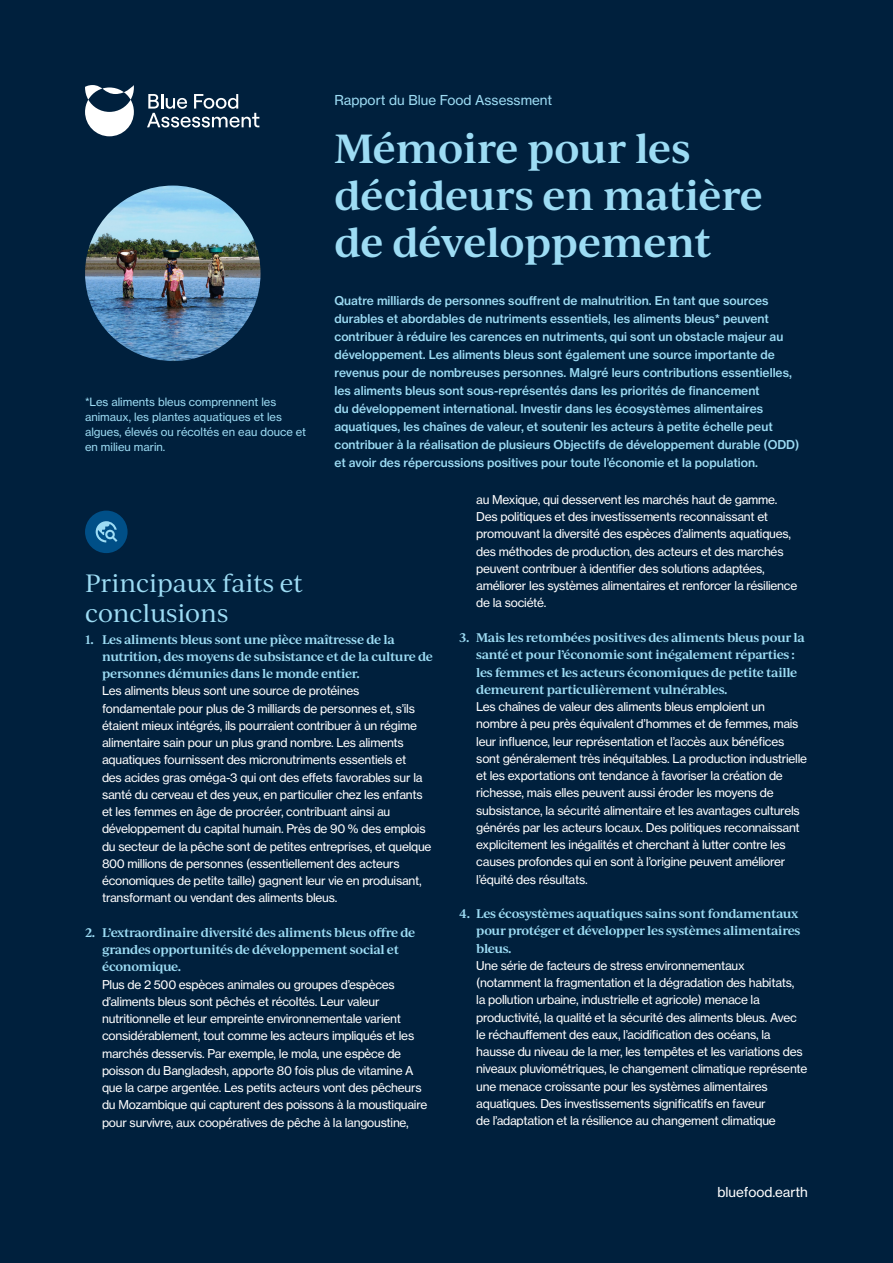
<style>
.page{position:relative;width:893px;height:1263px;background:#00203d}
.page>*{position:absolute;margin:0;border:0;box-sizing:border-box;transform-origin:0 0}
.Large_heading{font:600 39px/46.8px "Ivy Journal";letter-spacing:-.01em;color:#9ddcf4}
.Sub_heading{font:24px/30px "Ivy Journal";color:#9ddcf4}
.Chapter_number{font:13.5px "N Haas Grotesk TX Pro 55 Rg";color:#9ddcf4}
.t1{font:13.5px "N Haas Grotesk TX Pro 55 Rg";color:#fff}
.t2{font:12px/17.2px "N Haas Grotesk TX Pro 55 Rg";letter-spacing:-.02em;color:#fff}
.Intro_copy{font:12px/18px "N Haas Grotesk TX Pro 65 Md";color:#9ddcf4}
.Details{font:11.25px/15px "N Haas Grotesk TX Pro 55 Rg";color:#9ddcf4}
.s1{font-family:"Ivy Journal";font-weight:600;color:#9ddcf4}
</style>
<div class="page">
<div style="left:85px;top:511px;width:43px;height:42px;background:#004f87;border-radius:50%"></div>
<svg style="left:96px;top:521px;width:21px;height:21px"></svg>
<svg style="left:85px;top:85px;width:49px;height:51px"></svg>
<svg style="left:147px;top:94px;width:112px;height:33px"></svg>
<img style="left:85px;top:186px;width:176px;height:175px;border-radius:88px">
<p class="Details" style="left:85px;top:394px;width:223px">*Les aliments bleus comprennent les animaux, les plantes aquatiques et les algues, élevés ou récoltés en eau douce et en milieu marin.</p>
<p class="Chapter_number" style="left:334px;top:91px;width:219px">Rapport du Blue Food Assessment</p>
<p class="Large_heading" style="left:334px;top:124px;width:430px">Mémoire pour les décideurs en matière de développement</p>
<p class="Intro_copy" style="left:334px;top:292px;width:466px">Quatre milliards de personnes souffrent de malnutrition. En tant que sources durables et abordables de nutriments essentiels, les aliments bleus* peuvent contribuer à réduire les carences en nutriments, qui sont un obstacle majeur au développement. Les aliments bleus sont également une source importante de revenus pour de nombreuses personnes. Malgré leurs contributions essentielles, les aliments bleus sont sous-représentés dans les priorités de financement<br>du développement international. Investir dans les écosystèmes alimentaires aquatiques, les chaînes de valeur, et soutenir les acteurs à petite échelle peut contribuer à la réalisation de plusieurs Objectifs de développement durable (ODD) et avoir des répercussions positives pour toute l’économie et la population.</p>
<p class="Sub_heading" style="left:85px;top:567px;width:219px">Principaux faits et conclusions</p>
<p class="t2" style="left:102px;top:631px;width:332px;text-indent:-17px"><span class="s1">1. Les aliments bleus sont une pièce maîtresse de la nutrition, des moyens de subsistance et de la culture de personnes démunies dans le monde entier.<br></span>Les aliments bleus sont une source de protéines fondamentale pour plus de 3 milliards de personnes et, s’ils étaient mieux intégrés, ils pourraient contribuer à un régime alimentaire sain pour un plus grand nombre. Les aliments aquatiques fournissent des micronutriments essentiels et<br>des acides gras oméga-3 qui ont des effets favorables sur la santé du cerveau et des yeux, en particulier chez les enfants et les femmes en âge de procréer, contribuant ainsi au développement du capital humain. Près de 90 % des emplois du secteur de la pêche sont de petites entreprises, et quelque 800 millions de personnes (essentiellement des acteurs économiques de petite taille) gagnent leur vie en produisant, transformant ou vendant des aliments bleus.</p>
<p class="t2" style="left:102px;top:924px;width:327px;text-indent:-17px"><span class="s1">2. L’extraordinaire diversité des aliments bleus offre de grandes opportunités de développement social et économique.<br></span>Plus de 2 500 espèces animales ou groupes d’espèces d’aliments bleus sont pêchés et récoltés. Leur valeur nutritionnelle et leur empreinte environnementale varient considérablement, tout comme les acteurs impliqués et les marchés desservis. Par exemple, le mola, une espèce de poisson du Bangladesh, apporte 80 fois plus de vitamine A que la carpe argentée. Les petits acteurs vont des pêcheurs du Mozambique qui capturent des poissons à la moustiquaire pour survivre, aux coopératives de pêche à la langoustine,</p>
<p class="t2" style="left:476px;top:491px;width:322px">au Mexique, qui desservent les marchés haut de gamme.<br>Des politiques et des investissements reconnaissant et promouvant la diversité des espèces d’aliments aquatiques, des méthodes de production, des acteurs et des marchés peuvent contribuer à identifier des solutions adaptées, améliorer les systèmes alimentaires et renforcer la résilience de la société.</p>
<p class="t2" style="left:476px;top:629px;width:332px;text-indent:-17px"><span class="s1">3. Mais les retombées positives des aliments bleus pour la santé et pour l’économie sont inégalement réparties : les femmes et les acteurs économiques de petite taille demeurent particulièrement vulnérables.<br></span>Les chaînes de valeur des aliments bleus emploient un nombre à peu près équivalent d’hommes et de femmes, mais leur influence, leur représentation et l’accès aux bénéfices sont généralement très inéquitables. La production industrielle et les exportations ont tendance à favoriser la création de richesse, mais elles peuvent aussi éroder les moyens de subsistance, la sécurité alimentaire et les avantages culturels générés par les acteurs locaux. Des politiques reconnaissant explicitement les inégalités et cherchant à lutter contre les causes profondes qui en sont à l’origine peuvent améliorer l’équité des résultats.</p>
<p class="t2" style="left:476px;top:905px;width:333px;text-indent:-17px"><span class="s1">4. Les écosystèmes aquatiques sains sont fondamentaux pour protéger et développer les systèmes alimentaires bleus.<br></span>Une série de facteurs de stress environnementaux (notamment la fragmentation et la dégradation des habitats,<br>la pollution urbaine, industrielle et agricole) menace la productivité, la qualité et la sécurité des aliments bleus. Avec le réchauffement des eaux, l’acidification des océans, la hausse du niveau de la mer, les tempêtes et les variations des niveaux pluviométriques, le changement climatique représente une menace croissante pour les systèmes alimentaires aquatiques. Des investissements significatifs en faveur<br>de l’adaptation et la résilience au changement climatique</p>
<p class="t1" style="left:717px;top:1184px;width:92px">bluefood.earth</p>
</div>
